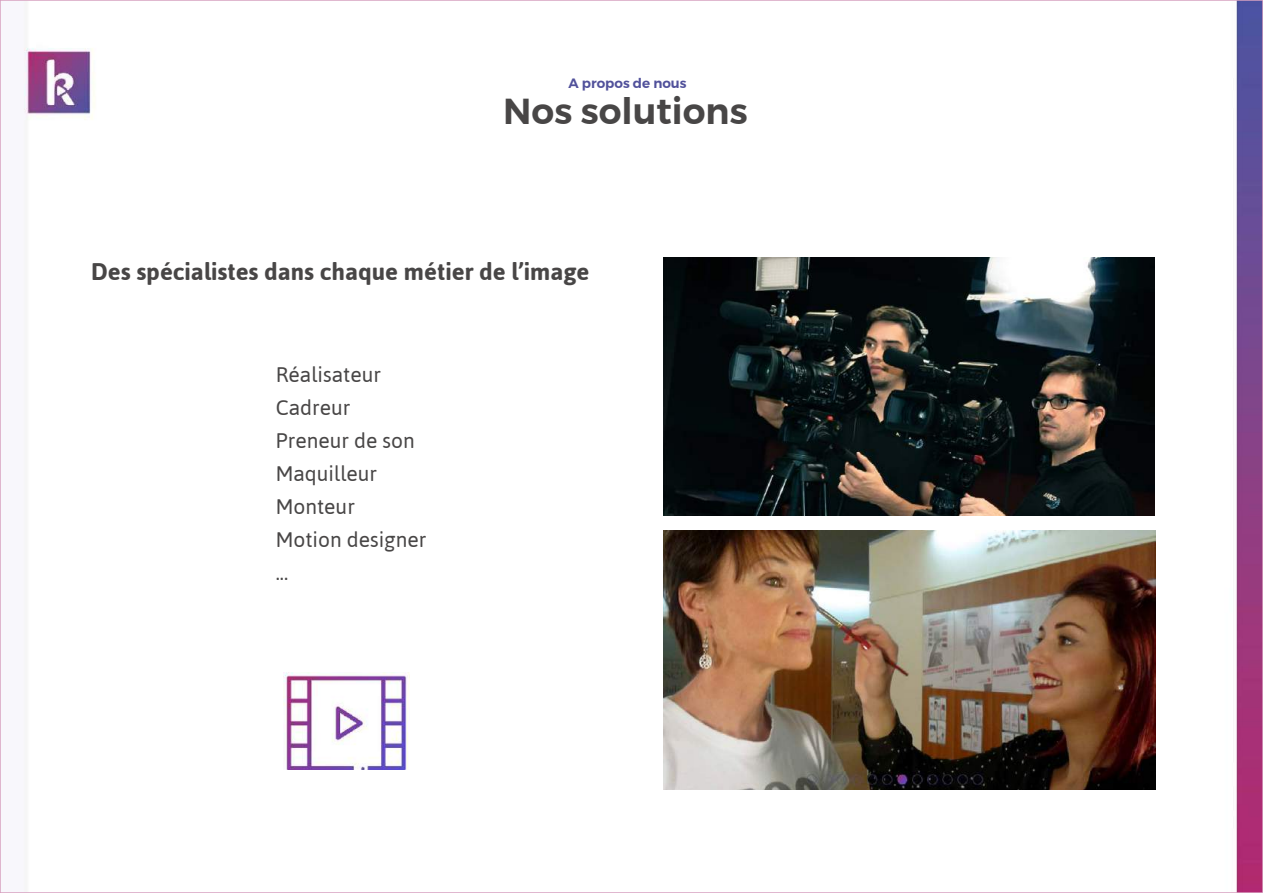
<style>
.page{position:relative;width:1263px;height:893px;background:#fff}
.page>*{position:absolute;margin:0;border:0;box-sizing:border-box;transform-origin:0 0}
.t1{font:600 36px "Montserrat";color:#484646}
.t2{font:700 24px "Asap";color:#484646}
.t3{font:21px/33px "Asap";color:#484646}
.t4{font:600 13.5px "Montserrat";color:#51519b}
</style>
<div class="page">
<img style="left:24px;top:3px;width:1236px;height:887px">
<img style="left:663px;top:257px;width:491px;height:259px">
<img style="left:663px;top:531px;width:493px;height:258px">
<img style="left:284px;top:673px;width:125px;height:96px">
<p class="t4" style="left:568px;top:73px;width:120px">A propos de nous</p>
<h1 class="t1" style="left:503px;top:83px;width:246px">Nos solutions</h1>
<p class="t2" style="left:91px;top:255px;width:500px">Des spécialistes dans chaque métier de l’image</p>
<p class="t3" style="left:276px;top:357px;width:152px">Réalisateur<br>Cadreur<br>Preneur de son<br>Maquilleur<br>Monteur<br>Motion designer ...</p>
</div>
